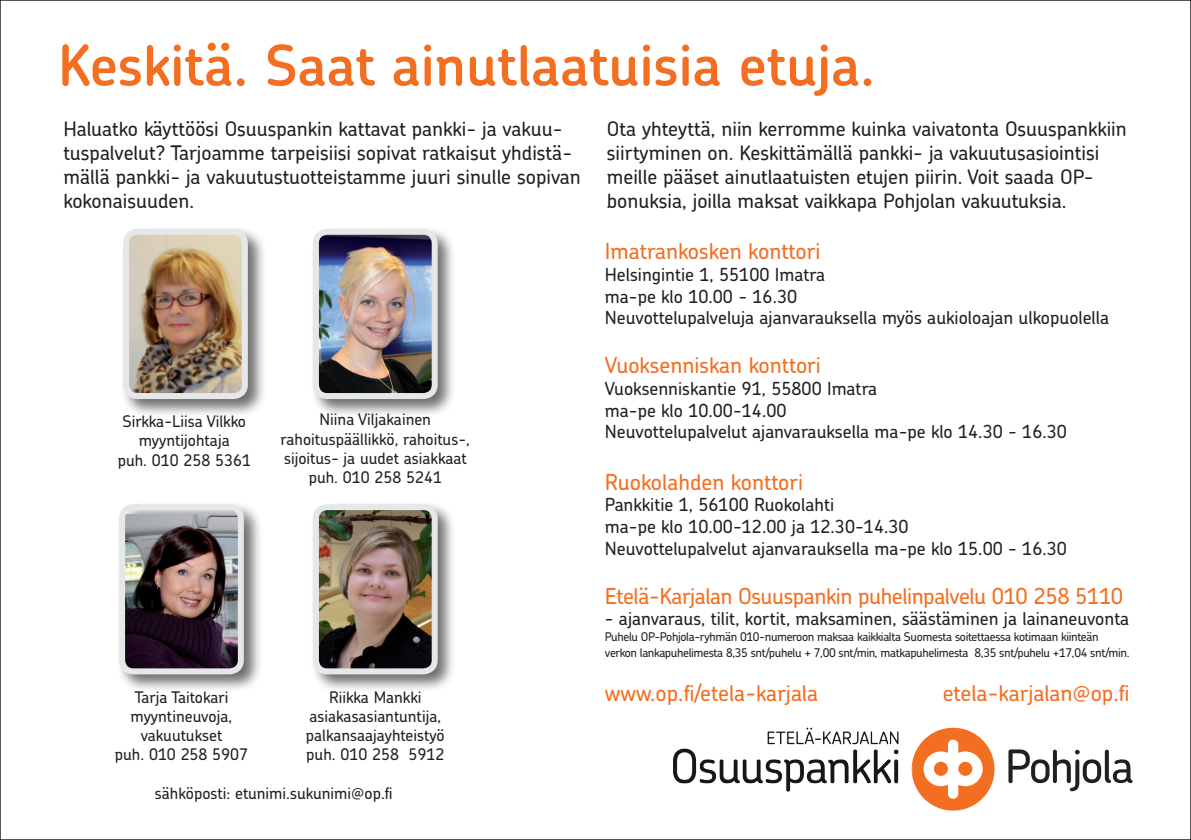
<style>
.page{position:relative;width:1191px;height:840px;background:#fff}
.page>*{position:absolute;margin:0;border:0;box-sizing:border-box;transform-origin:0 0}
.t1{font:600 56px "Chevin";color:#f36e21}
.t2{font:500 22px "Chevin";letter-spacing:-.01em;color:#f36e21}
.t3{font:500 20px/24px "Chevin";color:#231f20}
.t4{font:500 18px/21.6px "Chevin";color:#231f20}
.t5{font:500 16px/19.2px "Chevin";color:#231f20;text-align:center}
.t6{font:500 12px/16px "Chevin";letter-spacing:-.03em;color:#231f20}
</style>
<div class="page">
<div style="left:120px;top:226px;width:147px;height:192px;background:#231f20;opacity:.65"></div>
<img style="left:130px;top:236px;width:111px;height:156px">
<div style="left:123px;top:229px;width:125px;height:170px;border:6px solid #e6e7e9;border-radius:11px"></div>
<div style="left:310px;top:501px;width:147px;height:192px;background:#231f20;opacity:.65"></div>
<img style="left:320px;top:511px;width:111px;height:156px">
<div style="left:313px;top:504px;width:125px;height:170px;border:6px solid #e6e7e9;border-radius:11px"></div>
<div style="left:116px;top:501px;width:147px;height:192px;background:#231f20;opacity:.65"></div>
<img style="left:126px;top:513px;width:111px;height:154px">
<div style="left:119px;top:504px;width:125px;height:170px;border:6px solid #e6e7e9;border-radius:11px"></div>
<div style="left:310px;top:226px;width:147px;height:192px;background:#231f20;opacity:.65"></div>
<img style="left:320px;top:236px;width:111px;height:156px">
<div style="left:313px;top:229px;width:125px;height:170px;border:6px solid #e6e7e9;border-radius:11px"></div>
<div style="left:911px;top:727px;width:83px;height:83px;background:#f36e21;border-radius:50%"></div>
<svg style="left:923px;top:737px;width:59px;height:63px"></svg>
<svg style="left:1008px;top:749px;width:124px;height:41px"></svg>
<img style="left:673px;top:727px;width:239px;height:65px">
<h1 class="t1" style="left:58px;top:29px;width:818px">Keskitä. Saat ainutlaatuisia etuja.</h1>
<p class="t3" style="left:63px;top:116px;width:519px">Haluatko käyttöösi Osuuspankin kattavat pankki- ja vakuu&shy;tuspalvelut? Tarjoamme tarpeisiisi sopivat ratkaisut yhdistä&shy;mällä pankki- ja vakuutustuotteistamme juuri sinulle sopivan kokonaisuuden.</p>
<p class="t3" style="left:607px;top:116px;width:521px">Ota yhteyttä, niin kerromme kuinka vaivatonta Osuuspankkiin siirtyminen on. Keskittämällä pankki- ja vakuutusasiointisi meille pääset ainutlaatuisten etujen piirin. Voit saada OP&shy;bonuksia, joilla maksat vaikkapa Pohjolan vakuutuksia.</p>
<p class="t5" style="left:118px;top:411px;width:135px">Sirkka-Liisa Vilkko myyntijohtaja<br>puh. 010 258 5361</p>
<p class="t5" style="left:281px;top:409px;width:191px">Niina Viljakainen rahoituspäällikkö, rahoitus-, sijoitus- ja uudet asiakkaat puh. 010 258 5241</p>
<p class="t5" style="left:115px;top:686px;width:135px">Tarja Taitokari myyntineuvoja, vakuutukset<br>puh. 010 258 5907</p>
<p class="t5" style="left:306px;top:686px;width:140px">Riikka Mankki asiakasasiantuntija, palkansaajayhteistyö puh. 010 258 5912</p>
<p class="t5" style="left:155px;top:782px;width:239px">sähköposti: etunimi.sukunimi@op.fi</p>
<p class="t2" style="left:605px;top:237px;width:217px">Imatrankosken konttori</p>
<p class="t4" style="left:605px;top:263px;width:506px">Helsingintie 1, 55100 Imatra<br>ma-pe klo 10.00 - 16.30<br>Neuvottelupalveluja ajanvarauksella myös aukioloajan ulkopuolella</p>
<p class="t2" style="left:605px;top:351px;width:217px">Vuoksenniskan konttori</p>
<p class="t4" style="left:605px;top:377px;width:464px">Vuoksenniskantie 91, 55800 Imatra<br>ma-pe klo 10.00-14.00<br>Neuvottelupalvelut ajanvarauksella ma-pe klo 14.30 - 16.30</p>
<p class="t2" style="left:605px;top:467px;width:200px">Ruokolahden konttori</p>
<p class="t4" style="left:605px;top:493px;width:464px">Pankkitie 1, 56100 Ruokolahti<br>ma-pe klo 10.00-12.00 ja 12.30-14.30<br>Neuvottelupalvelut ajanvarauksella ma-pe klo 15.00 - 16.30</p>
<p class="t2" style="left:605px;top:581px;width:520px">Etelä-Karjalan Osuuspankin puhelinpalvelu 010 258 5110</p>
<p class="t4" style="left:605px;top:607px;width:526px">- ajanvaraus, tilit, kortit, maksaminen, säästäminen ja lainaneuvonta</p>
<p class="t6" style="left:605px;top:628px;width:526px">Puhelu OP-Pohjola-ryhmän 010-numeroon maksaa kaikkialta Suomesta soitettaessa kotimaan kiinteän verkon lankapuhelimesta 8,35 snt/puhelu + 7,00 snt/min, matkapuhelimesta 8,35 snt/puhelu +17,04 snt/min.</p>
<p class="t2" style="left:605px;top:678px;width:215px">www.op.fi/etela-karjala</p>
<p class="t2" style="left:942px;top:678px;width:188px">etela-karjalan@op.fi</p>
</div>
